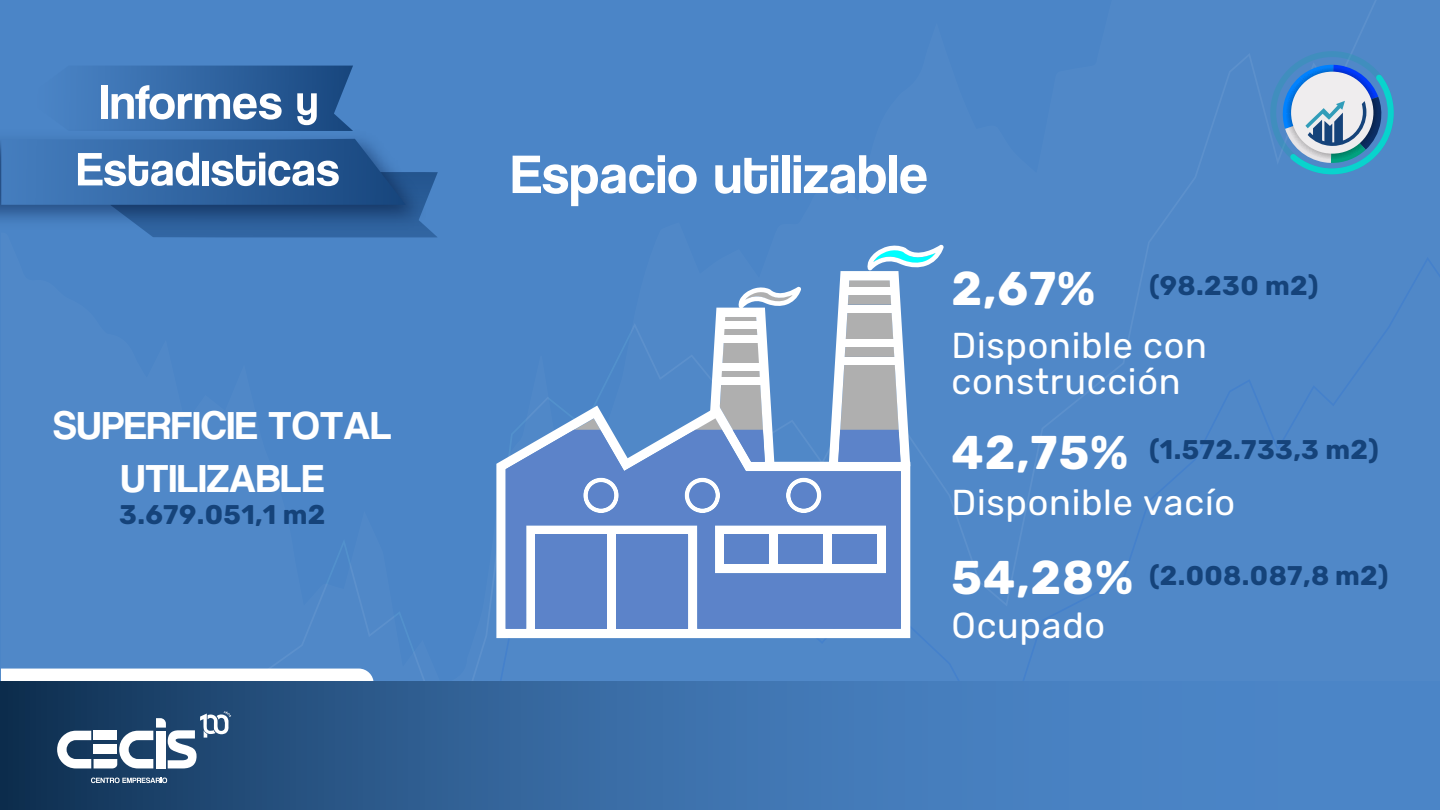
<style>
.page{position:relative;width:1440px;height:810px;background:#fff}
.page>*{position:absolute;margin:0;border:0;box-sizing:border-box;transform-origin:0 0}
.t1{font:60.75px "Coolvetica";letter-spacing:.02em;color:#fff}
.t2{font:700 47.33px "Rubik";letter-spacing:.02em;color:#fff}
.t3{font:44.25px/53.1px "Coolvetica";letter-spacing:.02em;color:#fff;text-align:center}
.t4{font:36px/36px "Rubik";letter-spacing:.02em;color:#fff}
.t5{font:700 27px "Rubik";letter-spacing:.015em;color:#15437a}
</style>
<div class="page">
<div style="left:1px;top:0;width:1439px;height:257px;background:#4b85c7"></div>
<div style="left:1px;top:257px;width:1439px;height:424px;background:#5088c8"></div>
<div style="left:0;top:124px;width:436px;height:111px;background:#4982c4"></div>
<svg style="left:1px;top:139px;width:437px;height:98px;background:#4573aa"></svg>
<svg style="left:25px;top:66px;width:328px;height:65px;background:#5380b4"></svg>
<svg style="left:1270px;top:51px;width:124px;height:123px;background:#6ea4cc"></svg>
<svg style="left:1px;top:669px;width:373px;height:12px"></svg>
<svg style="left:1px;top:681px;width:1439px;height:129px;background:#3a6da6"></svg>
<svg style="left:91px;top:778px;width:76px;height:5px"></svg>
<svg style="left:57px;top:711px;width:174px;height:57px"></svg>
<svg style="left:496px;top:406px;width:414px;height:232px"></svg>
<svg style="left:526px;top:629px;width:171px;height:4px"></svg>
<div style="left:607px;top:530px;width:10px;height:103px;background:#fff"></div>
<svg style="left:506px;top:430px;width:395px;height:199px;fill:#5c83c9"></svg>
<svg style="left:786px;top:478px;width:36px;height:35px"></svg>
<div style="left:778px;top:535px;width:45px;height:29px;background:#5c83c9"></div>
<div style="left:832px;top:535px;width:45px;height:29px;background:#5c83c9"></div>
<svg style="left:829px;top:245px;width:115px;height:222px"></svg>
<div style="left:535px;top:535px;width:72px;height:94px;background:#5c83c9"></div>
<div style="left:616px;top:535px;width:72px;height:94px;background:#5c83c9"></div>
<svg style="left:692px;top:287px;width:109px;height:180px"></svg>
<h3 class="t3" style="left:54px;top:401px;width:339px">SUPERFICIE TOTAL<br>UTILIZABLE</h3>
<p class="t5" style="left:119px;top:500px;width:208px">3.679.051,1 m2</p>
<h1 class="t1" style="left:511px;top:147px;width:418px">Espacio utilizable</h1>
<h2 class="t2" style="left:952px;top:262px;width:145px">2,67%</h2>
<h3 class="t4" style="left:952px;top:329px;width:257px">Disponible con construcción</h3>
<p class="t5" style="left:1149px;top:270px;width:171px">(98.230 m2)</p>
<h2 class="t2" style="left:952px;top:426px;width:178px">42,75%</h2>
<h3 class="t4" style="left:952px;top:485px;width:285px">Disponible vacío</h3>
<h2 class="t2" style="left:952px;top:551px;width:183px">54,28%</h2>
<h3 class="t4" style="left:952px;top:608px;width:155px">Ocupado</h3>
<p class="t5" style="left:1149px;top:435px;width:231px">(1.572.733,3 m2)</p>
<p class="t5" style="left:1149px;top:561px;width:241px">(2.008.087,8 m2)</p>
</div>
